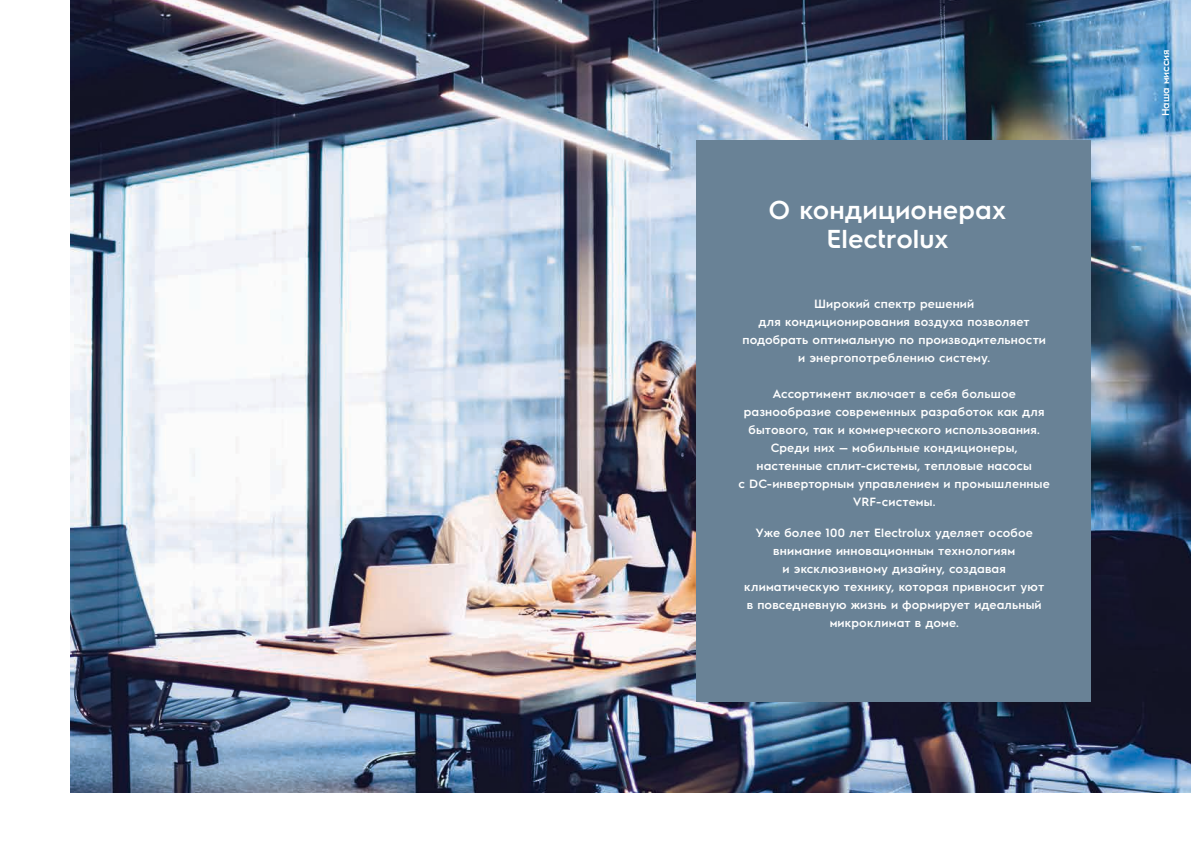
<style>
.page{position:relative;width:1191px;height:842px;background:#fff}
.page>*{position:absolute;margin:0;border:0;box-sizing:border-box;transform-origin:0 0}
.t1{font:26px/28.6px "Electrolux Sans Sem Bd";letter-spacing:.01em;color:#fff;text-align:center}
.t2{font:12px/18px "Electrolux Sans Sem Bd";letter-spacing:.01em;color:#fff;text-align:center}
.t3{font:10px "Electrolux Sans Sem Bd";color:#fff}
</style>
<div class="page">
<img style="left:71px;top:0;width:1120px;height:792px">
<div style="left:696px;top:140px;width:394px;height:562px;background:#698296"></div>
<h1 class="t1" style="left:768px;top:194px;width:239px">О кондиционерах<br>Electrolux</h1>
<p class="t2" style="left:742px;top:294px;width:305px">Широкий спектр решений<br>для кондиционирования воздуха позволяет подобрать оптимальную по производительности и энергопотреблению систему.</p>
<p class="t2" style="left:738px;top:384px;width:313px">Ассортимент включает в себя большое разнообразие современных разработок как для бытового, так и коммерческого использования.<br>Среди них — мобильные кондиционеры, настенные сплит-системы, тепловые насосы<br>с DC-инверторным управлением и промышленные VRF-системы.</p>
<p class="t2" style="left:744px;top:523px;width:301px">Уже более 100 лет Electrolux уделяет особое внимание инновационным технологиям<br>и эксклюзивному дизайну, создавая климатическую технику, которая привносит уют в повседневную жизнь и формирует идеальный микроклимат в доме.</p>
<p class="t3" style="left:1158px;top:116px;width:68px;rotate:-90deg">Наша миссия</p>
</div>
